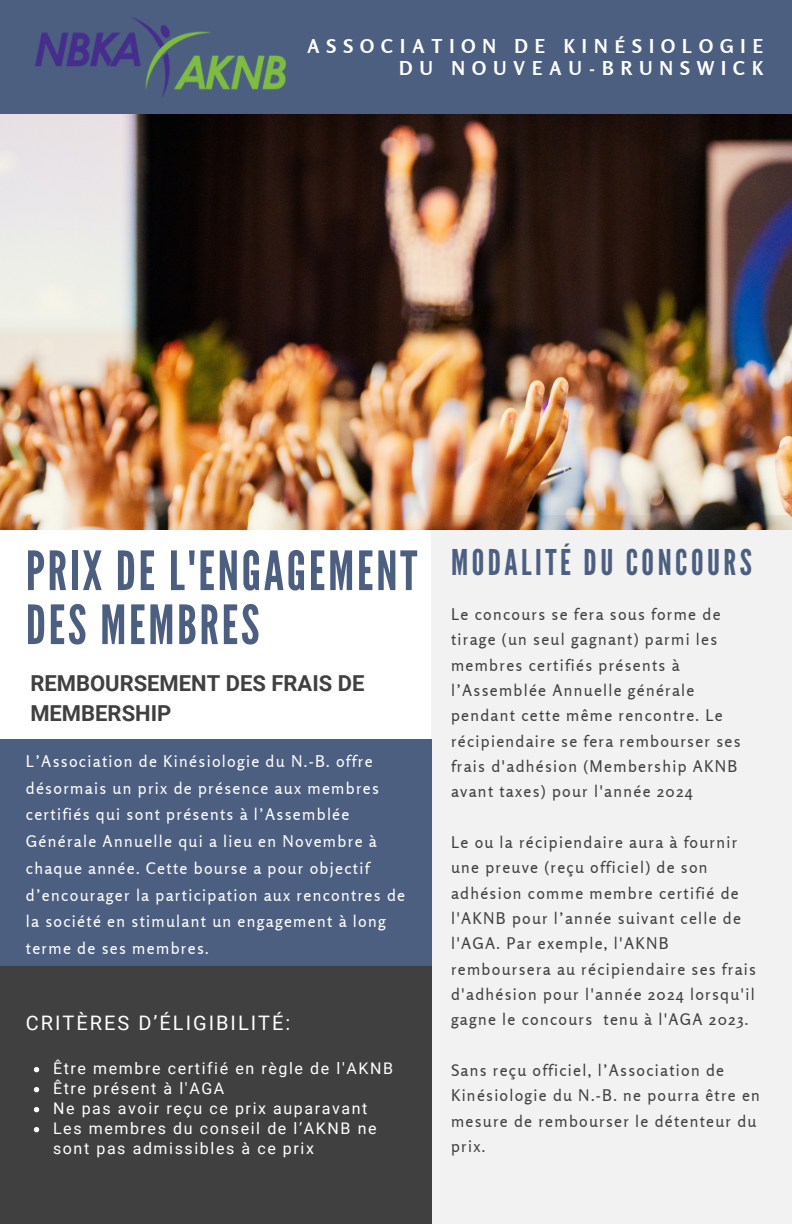
<style>
.page{position:relative;width:792px;height:1224px;background:#fff}
.page>*{position:absolute;margin:0;border:0;box-sizing:border-box;transform-origin:0 0}
.t1{font:54px "League Gothic";letter-spacing:.05em;color:#4d5f81}
.t2{font:35.4px "League Gothic";letter-spacing:.1em;color:#4d5f81}
.t3{font:700 22px/30px "Roboto";color:#414040}
.t4{font:20px "Roboto";letter-spacing:.1em;color:#fff}
.t5{font:700 19px/22.4px "Rosario";letter-spacing:.37em;color:#fff;text-align:right}
.t6{font:16px/25.4px "Rosario";letter-spacing:.08em;color:#414040}
.t7{font:16px/26.8px "Rosario";letter-spacing:.08em;color:#fff}
.t8{font:16px/20px "Roboto";letter-spacing:.1em;color:#fff}
</style>
<div class="page">
<img style="left:0;top:114px;width:792px;height:415px">
<div style="left:432px;top:515px;width:360px;height:709px;background:#f2f2f2"></div>
<div style="left:0;top:740px;width:432px;height:226px;background:#4d5f81"></div>
<div style="left:0;top:966px;width:432px;height:258px;background:#414040"></div>
<div style="left:0;top:0;width:792px;height:114px;background:#4d5f81"></div>
<svg style="left:34px;top:1067px;width:5px;height:5px"></svg>
<svg style="left:34px;top:1087px;width:5px;height:5px"></svg>
<svg style="left:34px;top:1107px;width:5px;height:5px"></svg>
<svg style="left:34px;top:1127px;width:5px;height:5px"></svg>
<img style="left:35px;top:17px;width:251px;height:81px">
<p class="t5" style="left:308px;top:35px;width:457px">ASSOCIATION DE KINÉSIOLOGIE<br>DU NOUVEAU-BRUNSWICK</p>
<p class="t1" style="left:26px;top:540px;width:393px">PRIX DE L'ENGAGEMENT</p>
<p class="t1" style="left:26px;top:594px;width:235px">DES MEMBRES</p>
<p class="t3" style="left:30px;top:668px;width:336px">REMBOURSEMENT DES FRAIS DE<br>MEMBERSHIP</p>
<p class="t7" style="left:26px;top:747px;width:381px">L’Association de Kinésiologie du N.-B. offre désormais un prix de présence aux membres certifiés qui sont présents à l’Assemblée Générale Annuelle qui a lieu en Novembre à chaque année. Cette bourse a pour objectif d’encourager la participation aux rencontres de la société en stimulant un engagement à long terme de ses membres.</p>
<p class="t4" style="left:26px;top:1011px;width:266px">CRITÈRES D’ÉLIGIBILITÉ:</p>
<p class="t8" style="left:53px;top:1058px;width:341px">Être membre certifié en règle de l'AKNB</p>
<p class="t8" style="left:53px;top:1078px;width:173px">Être présent à l'AGA</p>
<p class="t8" style="left:53px;top:1098px;width:316px">Ne pas avoir reçu ce prix auparavant</p>
<p class="t8" style="left:53px;top:1118px;width:325px">Les membres du conseil de l’AKNB ne sont pas admissibles à ce prix</p>
<p class="t2" style="left:451px;top:542px;width:303px">MODALITÉ DU CONCOURS</p>
<p class="t6" style="left:451px;top:601px;width:291px">Le concours se fera sous forme de tirage (un seul gagnant) parmi les membres certifiés présents à l’Assemblée Annuelle générale pendant cette même rencontre. Le récipiendaire se fera rembourser ses frais d'adhésion (Membership AKNB avant taxes) pour l'année 2024</p>
<p class="t6" style="left:451px;top:829px;width:307px">Le ou la récipiendaire aura à fournir une preuve (reçu officiel) de son adhésion comme membre certifié de l'AKNB pour l’année suivant celle de l'AGA. Par exemple, l'AKNB remboursera au récipiendaire ses frais d'adhésion pour l'année 2024 lorsqu'il gagne le concours tenu à l'AGA 2023.</p>
<p class="t6" style="left:451px;top:1057px;width:311px">Sans reçu officiel, l’Association de<br>Kinésiologie du N.-B. ne pourra être en mesure de rembourser le détenteur du prix.</p>
</div>
